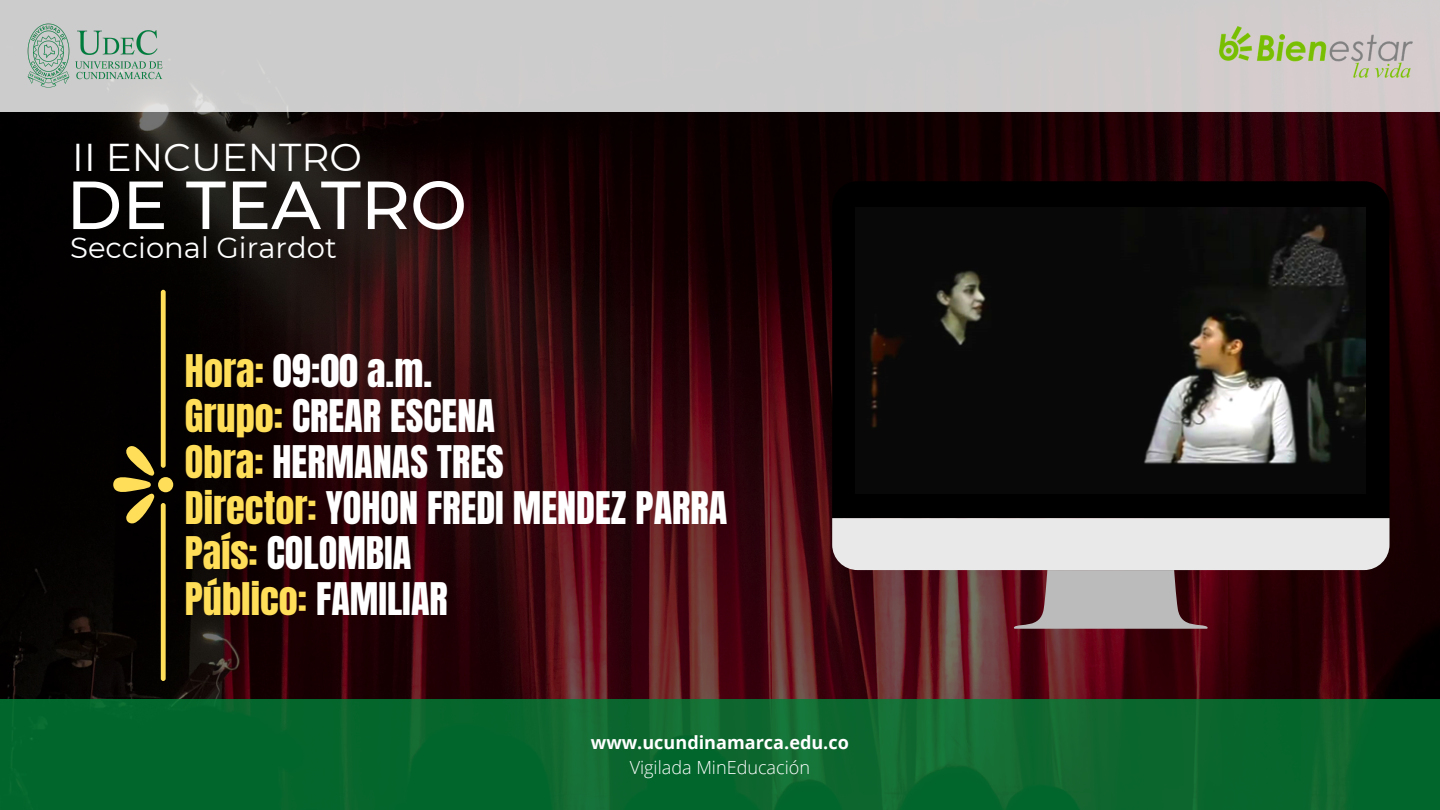
<style>
.page{position:relative;width:1440px;height:810px;background:#fff}
.page>*{position:absolute;margin:0;border:0;box-sizing:border-box;transform-origin:0 0}
.t1{font:500 67.9px "Montserrat";color:#fff}
.t2{font:38.7px "Montserrat";color:#fff}
.t3{font:38.3px/45.7px "Anton";color:#fff}
.t4{font:29.1px "Montserrat";color:#fff}
.t5{font:700 18.1px "Open Sans";color:#fff}
.t6{font:300 18.1px "Open Sans";color:#fff}
.s1{color:#ffde59}
</style>
<div class="page">
<img style="left:0;top:111px;width:1440px;height:588px">
<div style="left:0;top:0;width:1440px;height:111px;background:#cdcccc"></div>
<svg style="left:0;top:699px;width:1440px;height:111px;fill:#06662c"></svg>
<img style="left:27px;top:23px;width:136px;height:67px">
<img style="left:1219px;top:27px;width:194px;height:57px">
<div style="left:832px;top:181px;width:558px;height:337px;background:#000"></div>
<svg style="left:832px;top:518px;width:558px;height:111px"></svg>
<img style="left:856px;top:208px;width:509px;height:286px">
<div style="left:158px;top:477px;width:15px;height:15px;background:#ffde59;border-radius:50%"></div>
<svg style="left:113px;top:446px;width:41px;height:78px"></svg>
<div style="left:161px;top:503px;width:5px;height:178px;background:#ffde59;border-radius:2px"></div>
<div style="left:161px;top:290px;width:5px;height:178px;background:#ffde59;border-radius:2px"></div>
<p class="t2" style="left:72px;top:134px;width:291px">II ENCUENTRO</p>
<h1 class="t1" style="left:66px;top:163px;width:402px">DE TEATRO</h1>
<p class="t4" style="left:70px;top:230px;width:268px">Seccional Girardot</p>
<p class="t3" style="left:185px;top:348px;width:544px"><span class="s1">Hora:</span> 09:00 a.m.<br><span class="s1">Grupo:</span> CREAR ESCENA<br><span class="s1">Obra:</span> HERMANAS TRES<br><span class="s1">Director:</span> YOHON FREDI MENDEZ PARRA<br><span class="s1">País:</span> COLOMBIA<br><span class="s1">Público:</span> FAMILIAR</p>
<p class="t5" style="left:591px;top:729px;width:260px">www.ucundinamarca.edu.co</p>
<p class="t6" style="left:630px;top:755px;width:182px">Vigilada MinEducación</p>
</div>
